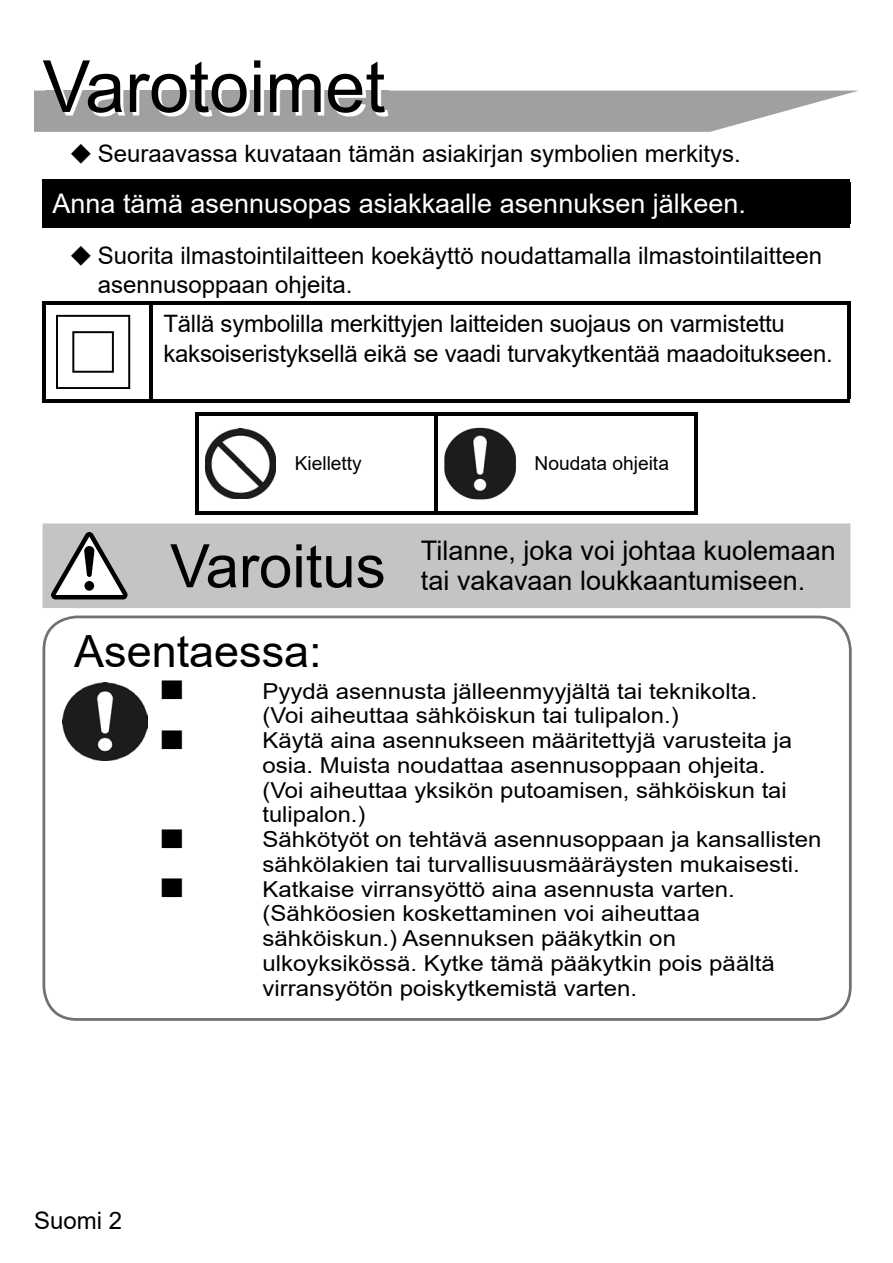
<style>
.page{position:relative;width:893px;height:1263px;background:#fff}
.page>*{position:absolute;margin:0;border:0;box-sizing:border-box;transform-origin:0 0}
.t1{font:72px "Arial";color:#000}
.t2{font:60px "Arial";color:#000}
.t3{font:44.4px "Arial";color:#000}
.t4{font:27px/30px "Arial";color:#000}
.t5{font:27px "Arial";color:#fff}
.t6{font:24px/28.5px "Arial";color:#000}
.t7{font:21.9px/24.6px "Arial";color:#000;scale:1.09 1}
.t8{font:19.2px "Arial";color:#000}
</style>
<div class="page">
<svg style="left:34px;top:91px;width:823px;height:41px;background:#ababab"></svg>
<img style="left:46px;top:90px;width:342px;height:26px">
<div style="left:44px;top:181px;width:805px;height:45px;background:#000"></div>
<hr style="left:43px;top:179px;width:807px;height:3px;background:#000">
<hr style="left:43px;top:182px;width:3px;height:42px;background:#000">
<hr style="left:847px;top:182px;width:3px;height:42px;background:#000">
<hr style="left:43px;top:224px;width:807px;height:3px;background:#000">
<hr style="left:43px;top:301px;width:108px;height:3px;background:#000">
<hr style="left:43px;top:304px;width:3px;height:95px;background:#000">
<hr style="left:151px;top:301px;width:699px;height:3px;background:#000">
<hr style="left:150px;top:304px;width:3px;height:95px;background:#000">
<hr style="left:847px;top:304px;width:3px;height:95px;background:#000">
<hr style="left:43px;top:399px;width:807px;height:3px;background:#000">
<div style="left:56px;top:315px;width:74px;height:74px;border:2px solid #020202"></div>
<div style="left:72px;top:331px;width:42px;height:42px;border:2px solid #020202"></div>
<div style="left:43px;top:523px;width:807px;height:85px;background:#c4c4c4"></div>
<svg style="left:51px;top:532px;width:77px;height:67px"></svg>
<div style="left:84px;top:581px;width:10px;height:10px;background:#000;border-radius:50%"></div>
<hr style="left:286px;top:413px;width:150px;height:3px;background:#000">
<hr style="left:526px;top:413px;width:172px;height:3px;background:#000">
<hr style="left:695px;top:416px;width:3px;height:95px;background:#000">
<hr style="left:286px;top:511px;width:150px;height:3px;background:#000">
<hr style="left:526px;top:511px;width:172px;height:3px;background:#000">
<hr style="left:195px;top:413px;width:91px;height:3px;background:#000">
<hr style="left:195px;top:416px;width:3px;height:95px;background:#000">
<hr style="left:195px;top:511px;width:91px;height:3px;background:#000">
<hr style="left:436px;top:413px;width:90px;height:3px;background:#000">
<hr style="left:434px;top:416px;width:3px;height:95px;background:#000">
<hr style="left:436px;top:511px;width:90px;height:3px;background:#000">
<img style="left:205px;top:428px;width:70px;height:71px">
<img style="left:444px;top:428px;width:72px;height:71px">
<svg style="left:43px;top:615px;width:809px;height:406px"></svg>
<svg style="left:162px;top:681px;width:20px;height:18px"></svg>
<svg style="left:162px;top:730px;width:20px;height:19px"></svg>
<svg style="left:162px;top:829px;width:20px;height:19px"></svg>
<svg style="left:162px;top:878px;width:20px;height:19px"></svg>
<h1 class="t1" style="left:43px;top:47px;width:344px">Varotoimet</h1>
<p class="t6" style="left:98px;top:140px;width:644px">Seuraavassa kuvataan tämän asiakirjan symbolien merkitys.</p>
<p class="t5" style="left:53px;top:189px;width:695px">Anna tämä asennusopas asiakkaalle asennuksen jälkeen.</p>
<p class="t6" style="left:98px;top:242px;width:726px">Suorita ilmastointilaitteen koekäyttö noudattamalla ilmastointilaitteen asennusoppaan ohjeita.</p>
<p class="t6" style="left:163px;top:309px;width:671px;line-height:30px">Tällä symbolilla merkittyjen laitteiden suojaus on varmistettu kaksoiseristyksellä eikä se vaadi turvakytkentää maadoitukseen.</p>
<p class="t8" style="left:295px;top:453px;width:69px">Kielletty</p>
<p class="t8" style="left:534px;top:453px;width:136px">Noudata ohjeita</p>
<h2 class="t2" style="left:170px;top:533px;width:217px">Varoitus</h2>
<p class="t4" style="left:421px;top:536px;width:416px">Tilanne, joka voi johtaa kuolemaan tai vakavaan loukkaantumiseen.</p>
<h3 class="t3" style="left:74px;top:627px;width:249px">Asentaessa:</h3>
<p class="t7" style="left:262px;top:679px;width:514px">Pyydä asennusta jälleenmyyjältä tai teknikolta.<br>(Voi aiheuttaa sähköiskun tai tulipalon.)<br>Käytä aina asennukseen määritettyjä varusteita ja osia. Muista noudattaa asennusoppaan ohjeita.<br>(Voi aiheuttaa yksikön putoamisen, sähköiskun tai tulipalon.)<br>Sähkötyöt on tehtävä asennusoppaan ja kansallisten sähkölakien tai turvallisuusmääräysten mukaisesti.<br>Katkaise virransyöttö aina asennusta varten. (Sähköosien koskettaminen voi aiheuttaa sähköiskun.) Asennuksen pääkytkin on ulkoyksikössä. Kytke tämä pääkytkin pois päältä virransyötön poiskytkemistä varten.</p>
<p class="t6" style="left:34px;top:1206px;width:90px">Suomi 2</p>
</div>
